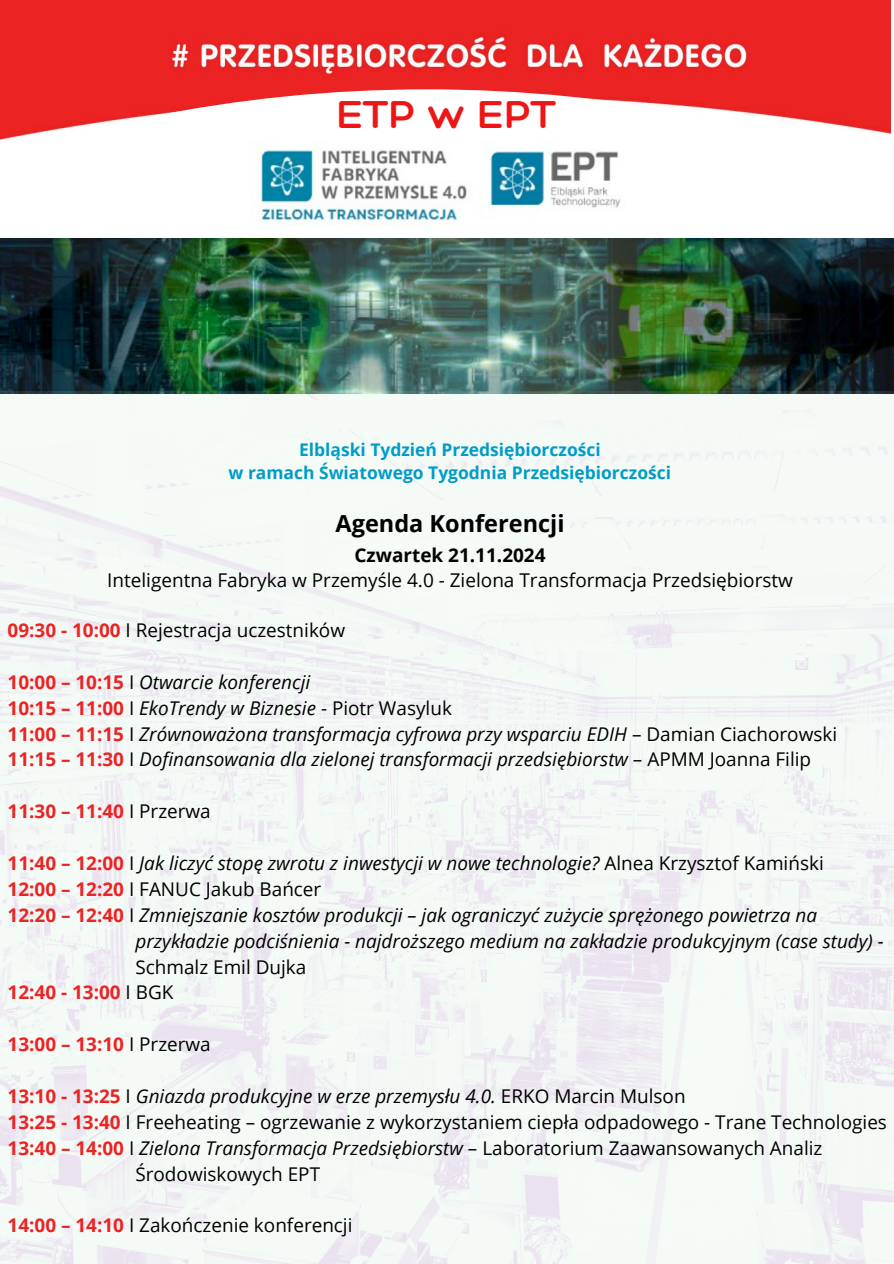
<style>
.page{position:relative;width:894px;height:1264px;background:#fff}
.page>*{position:absolute;margin:0;border:0;box-sizing:border-box;transform-origin:0 0}
.t1{font:300 42.3px "Hero";color:#ed1515}
.t2{font:700 23.55px "Open Sans";color:#000}
.t3{font:italic 18.9px/25.8px "Open Sans";color:#000}
.t4{font:18.9px/25.8px "Open Sans";color:#000;text-align:center}
.t5{font:700 18.9px "Open Sans";color:#eb2423}
.t6{font:700 17.4px/23.7px "Open Sans";color:#009cc9;text-align:center}
.s1{font-weight:700}
.s2{font-weight:700;color:#eb2423}
.s3{font-weight:700;font-style:normal;color:#eb2423}
.s4{font-style:normal}
.s5{font-weight:400;color:#000}
</style>
<div class="page">
<img style="left:0;top:0;width:890px;height:89px">
<svg style="left:0;top:89px;width:891px;height:51px"></svg>
<img style="left:0;top:238px;width:893px;height:1025px">
<img style="left:239px;top:136px;width:414px;height:90px">
<h3 class="t1" style="left:336px;top:88px;width:221px">ETP w EPT</h3>
<p class="t6" style="left:228px;top:437px;width:444px">Elbląski Tydzień Przedsiębiorczości<br>w ramach Światowego Tygodnia Przedsiębiorczości</p>
<p class="t2" style="left:335px;top:507px;width:230px">Agenda Konferencji</p>
<p class="t4" style="left:107px;top:541px;width:687px"><span class="s1">Czwartek 21.11.2024<br></span>Inteligentna Fabryka w Przemyśle 4.0 - Zielona Transformacja Przedsiębiorstw</p>
<h2 class="t4" style="left:8px;top:616px;width:339px"><span class="s2">09:30 - 10:00</span> I Rejestracja uczestników</h2>
<h3 class="t3" style="left:8px;top:668px;width:830px"><span class="s3">10:00 – 10:15</span> <span class="s4">I</span> Otwarcie konferencji<br><span class="s3">10:15 – 11:00</span> <span class="s4">I</span> EkoTrendy w Biznesie <span class="s4">- Piotr Wasyluk<br></span><span class="s3">11:00 – 11:15</span> <span class="s4">I</span> Zrównoważona transformacja cyfrowa przy wsparciu EDIH <span class="s4">– Damian Ciachorowski </span><span class="s3">11:15 – 11:30</span> <span class="s4">I</span> Dofinansowania dla zielonej transformacji przedsiębiorstw <span class="s4">– APMM Joanna Filip</span></h3>
<h3 class="t5" style="left:8px;top:798px;width:205px">11:30 – 11:40 <span class="s5">I Przerwa</span></h3>
<h3 class="t3" style="left:8px;top:849px;width:817px"><span class="s3">11:40 – 12:00</span> <span class="s4">I</span> Jak liczyć stopę zwrotu z inwestycji w nowe technologie? <span class="s4">Alnea Krzysztof Kamiński</span></h3>
<h3 class="t4" style="left:8px;top:875px;width:315px"><span class="s2">12:00 – 12:20</span> I FANUC Jakub Bańcer</h3>
<h3 class="t3" style="left:8px;top:901px;width:810px"><span class="s3">12:20 – 12:40</span> <span class="s4">I</span> Zmniejszanie kosztów produkcji – jak ograniczyć zużycie sprężonego powietrza na</h3>
<h3 class="t3" style="left:135px;top:927px;width:749px">przykładzie podciśnienia - najdroższego medium na zakładzie produkcyjnym (case study) -</h3>
<h3 class="t4" style="left:135px;top:953px;width:172px">Schmalz Emil Dujka</h3>
<h3 class="t5" style="left:8px;top:979px;width:167px">12:40 - 13:00 <span class="s5">I BGK</span></h3>
<h3 class="t5" style="left:8px;top:1030px;width:205px">13:00 – 13:10 <span class="s5">I Przerwa</span></h3>
<h3 class="t3" style="left:8px;top:1082px;width:679px"><span class="s3">13:10 - 13:25</span> <span class="s4">I</span> Gniazda produkcyjne w erze przemysłu 4.0. <span class="s4">ERKO Marcin Mulson</span></h3>
<h3 class="t4" style="left:8px;top:1108px;width:880px"><span class="s2">13:25 - 13:40</span> I Freeheating – ogrzewanie z wykorzystaniem ciepła odpadowego - Trane Technologies</h3>
<h3 class="t3" style="left:8px;top:1134px;width:816px"><span class="s3">13:40 – 14:00</span> <span class="s4">I</span> Zielona Transformacja Przedsiębiorstw <span class="s4">– Laboratorium Zaawansowanych Analiz</span></h3>
<h3 class="t4" style="left:135px;top:1160px;width:186px">Środowiskowych EPT</h3>
<h3 class="t4" style="left:8px;top:1212px;width:346px"><span class="s2">14:00 – 14:10</span> I Zakończenie konferencji</h3>
</div>
